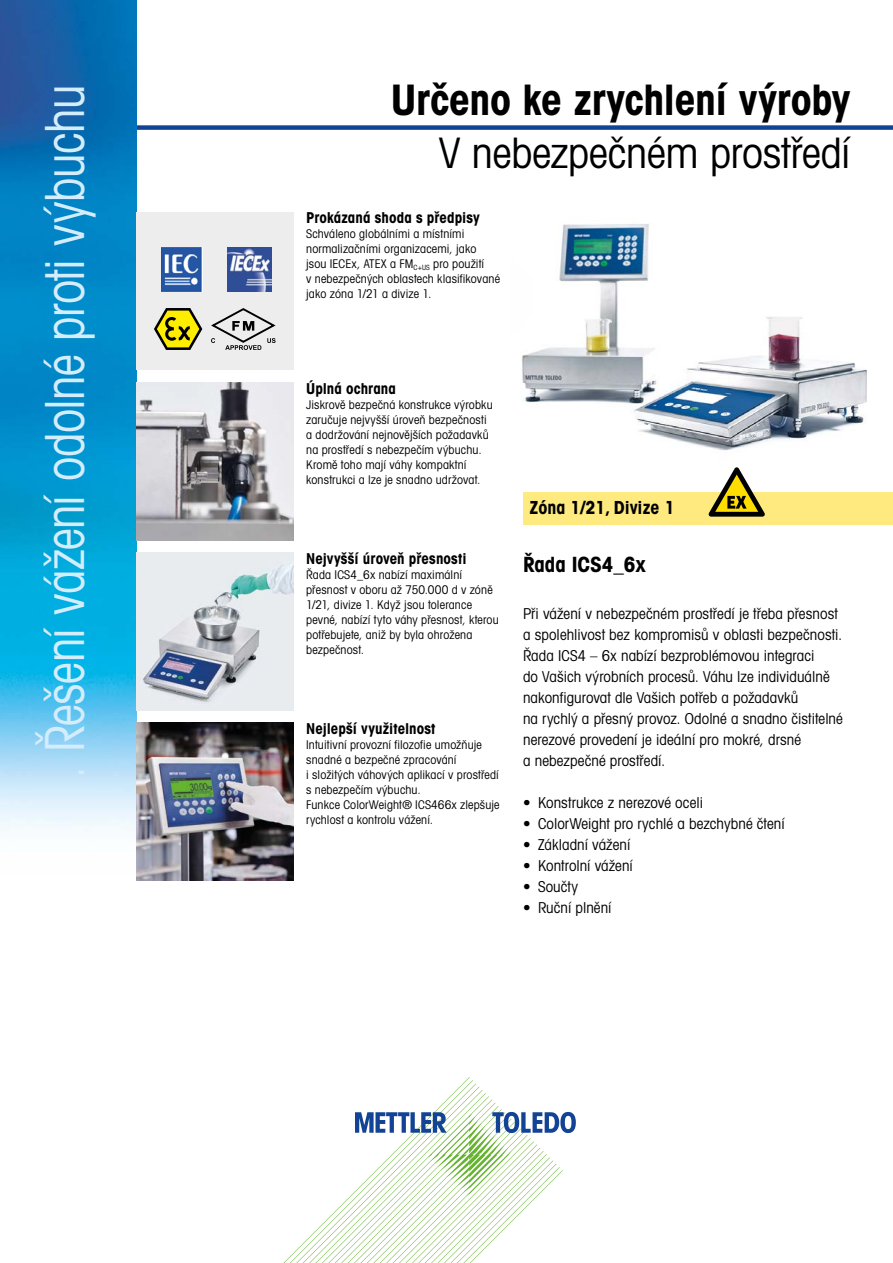
<style>
.page{position:relative;width:893px;height:1263px;background:#fff}
.page>*{position:absolute;margin:0;border:0;box-sizing:border-box;transform-origin:0 0}
.t1{font:54px "Avant Gardefor MT Bk";letter-spacing:-.01em;color:#d4edfc;scale:.9 1}
.t2{font:42px "Avant Gardefor MT Bd";letter-spacing:-.01em;color:#000}
.t3{font:42px "Avant Gardefor MT Bk";letter-spacing:-.005em;color:#000}
.t4{font:21px "Avant Gardefor MT Bd";color:#000}
.t5{font:18px "Avant Gardefor MT Bd";color:#000}
.t6{font:15px/21px "Avant Gardefor MT Bk";letter-spacing:.005em;color:#000}
.t7{font:15px "Avant Gardefor MT Bd";letter-spacing:.005em;color:#000}
.t8{font:12px/15px "Avant Gardefor MT Bk";letter-spacing:.015em;color:#000}
</style>
<div class="page">
<div style="left:136px;top:125px;width:757px;height:5px;background:#134395"></div>
<img style="left:0;top:0;width:136px;height:829px">
<svg style="left:283px;top:1077px;width:293px;height:186px"></svg>
<img style="left:136px;top:553px;width:157px;height:157px">
<img style="left:136px;top:383px;width:157px;height:157px">
<img style="left:522px;top:224px;width:345px;height:227px">
<div style="left:136px;top:213px;width:157px;height:157px;background:#ededed"></div>
<img style="left:136px;top:723px;width:157px;height:157px">
<svg style="left:154px;top:308px;width:48px;height:42px"></svg>
<svg style="left:211px;top:308px;width:65px;height:42px"></svg>
<img style="left:162px;top:248px;width:40px;height:43px">
<img style="left:228px;top:247px;width:43px;height:44px">
<div style="left:523px;top:492px;width:370px;height:33px;background:#ffea80"></div>
<svg style="left:708px;top:467px;width:57px;height:50px"></svg>
<h1 class="t1" style="left:31px;top:779px;width:773px;rotate:-90deg">. Řešení vážení odolné proti výbuchu</h1>
<h2 class="t2" style="left:391px;top:73px;width:461px">Určeno ke zrychlení výroby</h2>
<h2 class="t3" style="left:439px;top:127px;width:413px">V nebezpečném prostředí</h2>
<p class="t7" style="left:306px;top:208px;width:175px">Prokázaná shoda s předpisy</p>
<p class="t8" style="left:306px;top:226px;width:195px">Schváleno globálními a místními normalizačními organizacemi, jako<br>jsou IECEx, ATEX a FM<sub>C+US</sub> pro použití<br>v nebezpečných oblastech klasifikované jako zóna 1/21 a divize 1.</p>
<p class="t7" style="left:306px;top:379px;width:91px">Úplná ochrana</p>
<p class="t8" style="left:306px;top:396px;width:188px">Jiskrově bezpečná konstrukce výrobku zaručuje nejvyšší úroveň bezpečnosti a dodržování nejnovějších požadavků na prostředí s nebezpečím výbuchu.<br>Kromě toho mají váhy kompaktní konstrukci a lze je snadno udržovat.</p>
<p class="t7" style="left:306px;top:549px;width:162px">Nejvyšší úroveň přesnosti</p>
<p class="t8" style="left:306px;top:567px;width:194px">Řada ICS4_6x nabízí maximální přesnost v oboru až 750.000 d v zóně<br>1/21, divize 1. Když jsou tolerance pevné, nabízí tyto váhy přesnost, kterou potřebujete, aniž by byla ohrožena bezpečnost.</p>
<p class="t7" style="left:306px;top:719px;width:131px">Nejlepší využitelnost</p>
<p class="t8" style="left:306px;top:737px;width:195px">Intuitivní provozní filozofie umožňuje snadné a bezpečné zpracování<br>i složitých váhových aplikací v prostředí s nebezpečím výbuchu.<br>Funkce ColorWeight® ICS466x zlepšuje rychlost a kontrolu vážení.</p>
<h3 class="t5" style="left:529px;top:496px;width:147px">Zóna 1/21, Divize 1</h3>
<h3 class="t4" style="left:523px;top:551px;width:125px">Řada ICS4_6x</h3>
<p class="t6" style="left:523px;top:602px;width:321px">Při vážení v nebezpečném prostředí je třeba přesnost a spolehlivost bez kompromisů v oblasti bezpečnosti.<br>Řada ICS4 – 6x nabízí bezproblémovou integraci<br>do Vašich výrobních procesů. Váhu lze individuálně nakonfigurovat dle Vašich potřeb a požadavků<br>na rychlý a přesný provoz. Odolné a snadno čistitelné nerezové provedení je ideální pro mokré, drsné<br>a nebezpečné prostředí.</p>
<p class="t6" style="left:523px;top:791px;width:181px">• Konstrukce z nerezové oceli</p>
<p class="t6" style="left:523px;top:812px;width:263px">• ColorWeight pro rychlé a bezchybné čtení</p>
<p class="t6" style="left:523px;top:833px;width:109px">• Základní vážení</p>
<p class="t6" style="left:523px;top:854px;width:111px">• Kontrolní vážení</p>
<p class="t6" style="left:523px;top:875px;width:57px">• Součty</p>
<p class="t6" style="left:523px;top:896px;width:90px">• Ruční plnění</p>
</div>
